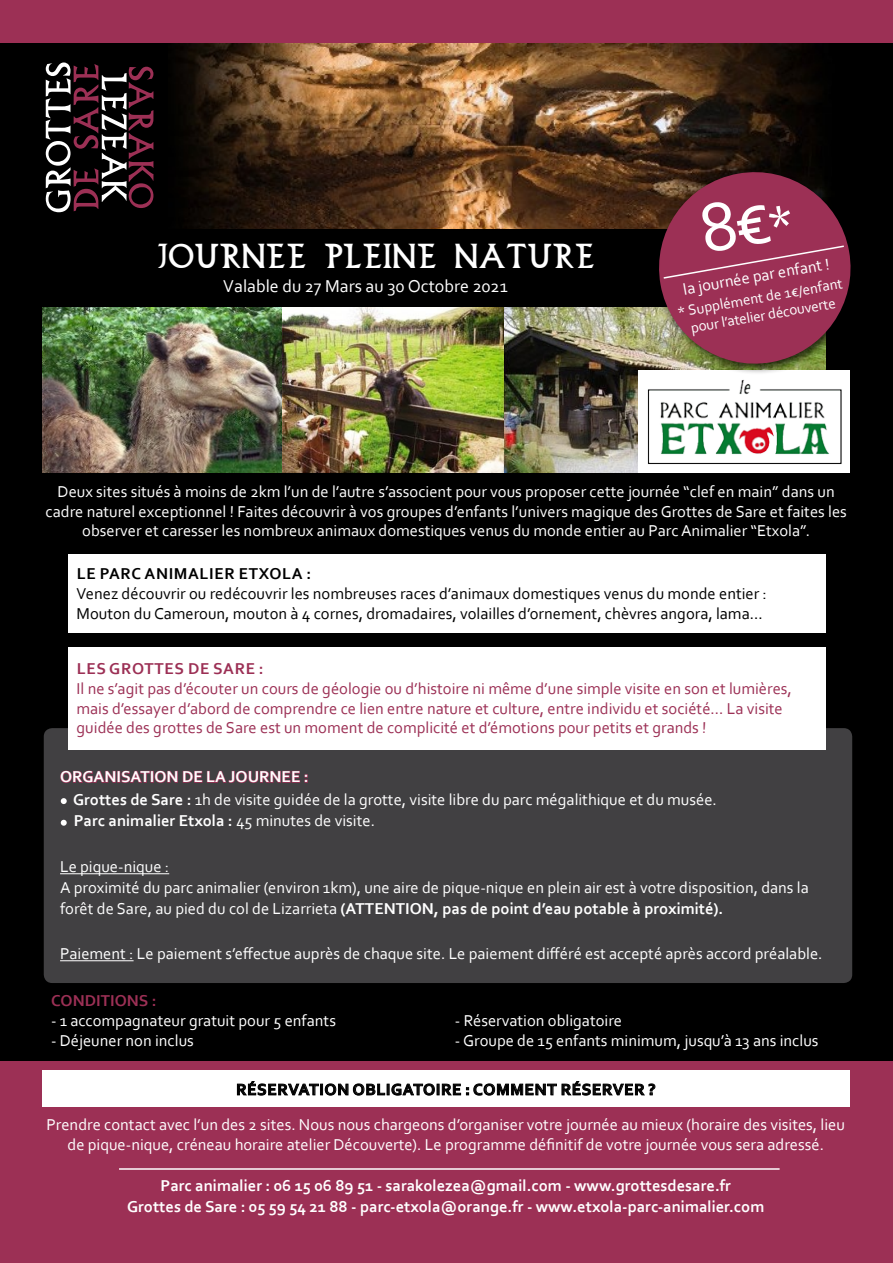
<style>
.page{position:relative;width:893px;height:1263px;background:#fff}
.page>*{position:absolute;margin:0;border:0;box-sizing:border-box;transform-origin:0 0}
.t1{font:34.5px "Bilbao";color:#fff}
.t2{font:18px "Corbel";color:#fff}
.t3{font:16.5px/19.8px "Corbel";color:#fff;text-align:center}
.t4{font:16.5px/19.8px "Corbel";color:#9c3055}
.t5{font:700 16.5px/21px "Corbel";color:#fff;text-align:center}
.t6{font:16.5px/19.8px "Corbel";color:#000}
.t7{font:700 16.5px "Corbel";letter-spacing:.04em;color:#000}
.t8{font:700 16.5px "Corbel";letter-spacing:.04em;color:#9c3055}
.t9{font:700 16.5px "Corbel";color:#9c3055}
.t10{font:15px/18px "Corbel";color:#fff;text-align:center}
.s1{font-weight:700}
.s2{font-weight:400}
</style>
<div class="page">
<div style="left:1px;top:1px;width:891px;height:1261px;background:#000"></div>
<div style="left:44px;top:728px;width:808px;height:255px;background:#414042;border-radius:9px"></div>
<div style="left:0;top:0;width:893px;height:43px;background:#9c3055"></div>
<div style="left:0;top:1061px;width:893px;height:202px;background:#9c3055"></div>
<img style="left:176px;top:44px;width:644px;height:185px">
<img style="left:42px;top:308px;width:241px;height:164px">
<img style="left:283px;top:308px;width:368px;height:164px">
<div style="left:638px;top:370px;width:211px;height:102px;background:#fff"></div>
<img style="left:647px;top:380px;width:195px;height:84px">
<svg style="left:46px;top:62px;width:107px;height:150px"></svg>
<hr style="left:60px;top:873px;width:109px;height:1px;background:#fff">
<hr style="left:60px;top:960px;width:74px;height:1px;background:#fff">
<svg style="left:60px;top:770px;width:248px;height:13px"></svg>
<div style="left:42px;top:1070px;width:807px;height:37px;background:#fff"></div>
<svg style="left:237px;top:1081px;width:419px;height:15px"></svg>
<div style="left:654px;top:167px;width:208px;height:208px;background:#000;opacity:.75"></div>
<div style="left:68px;top:554px;width:757px;height:79px;background:#fff"></div>
<div style="left:68px;top:647px;width:757px;height:102px;background:#fff"></div>
<hr style="left:119px;top:1168px;width:661px;height:2px;background:#fff">
<svg style="left:61px;top:798px;width:6px;height:6px"></svg>
<svg style="left:61px;top:820px;width:6px;height:6px"></svg>
<svg style="left:651px;top:164px;width:207px;height:207px"></svg>
<h1 class="t1" style="left:157px;top:241px;width:439px">JOURNEE PLEINE NATURE</h1>
<p class="t2" style="left:223px;top:275px;width:286px">Valable du 27 Mars au 30 Octobre 2021</p>
<p class="t3" style="left:681px;top:279px;width:150px;rotate:-10deg">la journée par enfant !</p>
<p class="t10" style="left:676px;top:303px;width:169px;rotate:-10deg">* Supplément de 1€/enfant pour l’atelier découverte</p>
<p class="t3" style="left:46px;top:481px;width:803px">Deux sites situés à moins de 2km l’un de l’autre s’associent pour vous proposer cette journée “clef en main” dans un cadre naturel exceptionnel ! Faites découvrir à vos groupes d’enfants l’univers magique des Grottes de Sare et faites les observer et caresser les nombreux animaux domestiques venus du monde entier au Parc Animalier “Etxola”.</p>
<p class="t7" style="left:77px;top:564px;width:236px">LE PARC ANIMALIER ETXOLA :</p>
<p class="t6" style="left:77px;top:583px;width:692px">Venez découvrir ou redécouvrir les nombreuses races d’animaux domestiques venus du monde entier :<br>Mouton du Cameroun, mouton à 4 cornes, dromadaires, volailles d’ornement, chèvres angora, lama...</p>
<p class="t8" style="left:77px;top:658px;width:188px">LES GROTTES DE SARE :</p>
<p class="t4" style="left:77px;top:678px;width:717px">Il ne s’agit pas d’écouter un cours de géologie ou d’histoire ni même d’une simple visite en son et lumières, mais d’essayer d’abord de comprendre ce lien entre nature et culture, entre individu et société... La visite guidée des grottes de Sare est un moment de complicité et d’émotions pour petits et grands !</p>
<p class="t3" style="left:73px;top:765px;width:645px;line-height:22.5px;text-align:left;text-indent:-13px"><span class="s1">ORGANISATION DE LA JOURNEE :<br>Grottes de Sare :</span> 1h de visite guidée de la grotte, visite libre du parc mégalithique et du musée.</p>
<p class="t5" style="left:74px;top:809px;width:303px">Parc animalier Etxola : <span class="s2">45 minutes de visite.</span></p>
<p class="t3" style="left:60px;top:856px;width:750px;line-height:21px;text-align:left">Le pique-nique :<br>A proximité du parc animalier (environ 1km), une aire de pique-nique en plein air est à votre disposition, dans la forêt de Sare, au pied du col de Lizarrieta <span class="s1">(ATTENTION, pas de point d’eau potable à proximité).</span></p>
<p class="t3" style="left:60px;top:943px;width:764px">Paiement : Le paiement s’effectue auprès de chaque site. Le paiement différé est accepté après accord préalable.</p>
<p class="t9" style="left:51px;top:990px;width:107px">CONDITIONS :</p>
<p class="t3" style="left:51px;top:1010px;width:286px">- 1 accompagnateur gratuit pour 5 enfants</p>
<p class="t3" style="left:51px;top:1030px;width:144px">- Déjeuner non inclus</p>
<p class="t3" style="left:455px;top:1010px;width:169px">- Réservation obligatoire</p>
<p class="t3" style="left:455px;top:1030px;width:365px">- Groupe de 15 enfants minimum, jusqu’à 13 ans inclus</p>
<p class="t7" style="left:236px;top:1079px;width:421px">RÉSERVATION OBLIGATOIRE : COMMENT RÉSERVER ?</p>
<p class="t3" style="left:46px;top:1114px;width:800px">Prendre contact avec l’un des 2 sites. Nous nous chargeons d’organiser votre journée au mieux (horaire des visites, lieu de pique-nique, créneau horaire atelier Découverte). Le programme définitif de votre journée vous sera adressé.</p>
<p class="t5" style="left:127px;top:1174px;width:639px">Parc animalier : 06 15 06 89 51 - sarakolezea@gmail.com - www.grottesdesare.fr<br>Grottes de Sare : 05 59 54 21 88 - parc-etxola@orange.fr - www.etxola-parc-animalier.com</p>
</div>
